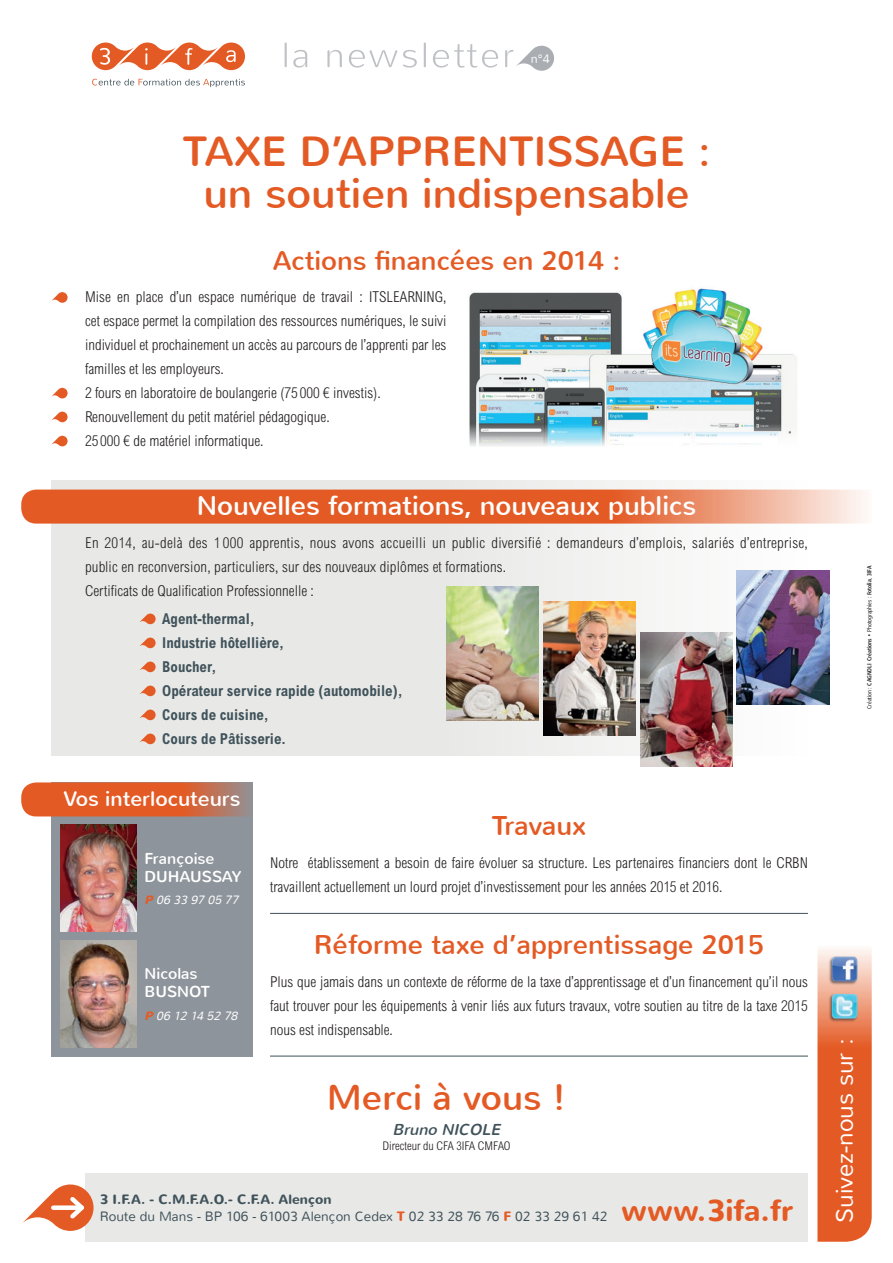
<style>
.page{position:relative;width:893px;height:1263px;background:#fff}
.page>*{position:absolute;margin:0;border:0;box-sizing:border-box;transform-origin:0 0}
.t1{font:42px/42px "Nunito";color:#e45a24;text-align:center}
.t2{font:36px "Nunito";color:#e45a24}
.t3{font:700 30px "Nunito";color:#e45a24}
.t4{font:27px "Nunito";color:#e45a24}
.t5{font:27px "Nunito";color:#fff}
.t6{font:300 24px "Nunito";color:#fff}
.t7{font:21px "Nunito";color:#fff}
.t8{font:15.75px/18px "Nunito";color:#fff}
.t9{font:italic 15.75px "Nunito";color:#40525a}
.t10{font:300 condensed 15px/24px "Arial";color:#231f20}
.t11{font:700 condensed 15px/24px "Arial";color:#40525a}
.t12{font:300 13.5px/16.2px "Nunito";color:#40525a}
.t13{font:300 12.45px "Nunito";color:#fff}
.t14{font:300 condensed 12px "Arial";color:#231f20}
.t15{font:italic 300 12px "Nunito";color:#fff}
.t16{font:6px "Humanist 777 BT Bold Condensed B";letter-spacing:-.01em;color:#231f20}
.s1{font-weight:700;color:#e45a24}
.s2{font-weight:700}
.s3{font-family:"Humanist 777 BT Roman Condensed B"}
.s4{font-family:"Humanist 777 BT Light Condensed B"}
</style>
<div class="page">
<div style="left:51px;top:480px;width:757px;height:276px;background:linear-gradient(to right,#e3e4e2,#f7f7f6)"></div>
<svg style="left:817px;top:949px;width:55px;height:293px;background:#e77041"></svg>
<svg style="left:21px;top:490px;width:845px;height:34px;background:#e77345"></svg>
<div style="left:85px;top:1174px;width:723px;height:68px;background:#e8e9e7"></div>
<svg style="left:92px;top:43px;width:153px;height:27px"></svg>
<svg style="left:92px;top:79px;width:153px;height:8px"></svg>
<svg style="left:285px;top:43px;width:2px;height:24px"></svg>
<svg style="left:293px;top:50px;width:14px;height:18px"></svg>
<svg style="left:327px;top:50px;width:15px;height:17px"></svg>
<svg style="left:349px;top:50px;width:48px;height:18px"></svg>
<svg style="left:403px;top:50px;width:14px;height:18px"></svg>
<svg style="left:424px;top:43px;width:2px;height:24px"></svg>
<svg style="left:433px;top:44px;width:65px;height:24px"></svg>
<svg style="left:505px;top:46px;width:49px;height:25px"></svg>
<hr style="left:270px;top:913px;width:538px;height:1px;background:#40525a">
<hr style="left:270px;top:1056px;width:538px;height:1px;background:#40525a">
<img style="left:469px;top:288px;width:328px;height:158px">
<svg style="left:139px;top:614px;width:17px;height:10px"></svg>
<svg style="left:139px;top:638px;width:17px;height:10px"></svg>
<svg style="left:139px;top:662px;width:17px;height:10px"></svg>
<svg style="left:139px;top:686px;width:17px;height:10px"></svg>
<svg style="left:139px;top:710px;width:17px;height:10px"></svg>
<svg style="left:139px;top:734px;width:17px;height:10px"></svg>
<div style="left:51px;top:782px;width:202px;height:275px;background:#8e949b"></div>
<img style="left:61px;top:825px;width:75px;height:107px">
<img style="left:61px;top:940px;width:75px;height:107px">
<img style="left:737px;top:570px;width:92px;height:134px">
<img style="left:543px;top:602px;width:93px;height:134px">
<img style="left:640px;top:632px;width:92px;height:134px">
<img style="left:446px;top:586px;width:93px;height:134px">
<svg style="left:51px;top:292px;width:17px;height:11px"></svg>
<svg style="left:51px;top:388px;width:17px;height:10px"></svg>
<svg style="left:52px;top:412px;width:16px;height:10px"></svg>
<svg style="left:51px;top:436px;width:17px;height:10px"></svg>
<svg style="left:21px;top:782px;width:228px;height:34px;background:#d76437"></svg>
<svg style="left:22px;top:1184px;width:72px;height:47px"></svg>
<div style="left:828px;top:993px;width:30px;height:29px;background:#231f20;opacity:.55"></div>
<img style="left:832px;top:994px;width:25px;height:24px">
<div style="left:828px;top:956px;width:30px;height:29px;background:#231f20;opacity:.55"></div>
<img style="left:832px;top:957px;width:25px;height:24px">
<p class="t13" style="left:531px;top:50px;width:21px">n°4</p>
<h1 class="t1" style="left:183px;top:131px;width:529px">TAXE D’APPRENTISSAGE : un soutien indispensable</h1>
<h3 class="t4" style="left:273px;top:243px;width:349px">Actions financées en 2014 :</h3>
<p class="t10" style="left:85px;top:285px;width:363px">Mise en place d’un espace numérique de travail : ITSLEARNING, cet espace permet la compilation des ressources numériques, le suivi individuel et prochainement un accès au parcours de l’apprenti par les familles et les employeurs.<br>2 fours en laboratoire de boulangerie (75 000 € investis).<br>Renouvellement du petit matériel pédagogique.<br>25 000 € de matériel informatique.</p>
<h3 class="t5" style="left:197px;top:489px;width:501px">Nouvelles formations, nouveaux publics</h3>
<p class="t10" style="left:85px;top:531px;width:724px">En 2014, au-delà des 1 000 apprentis, nous avons accueilli un public diversifié : demandeurs d’emplois, salariés d’entreprise, public en reconversion, particuliers, sur des nouveaux diplômes et formations.<br>Certificats de Qualification Professionnelle :</p>
<p class="t11" style="left:162px;top:607px;width:242px">Agent-thermal,<br>Industrie hôtellière,<br>Boucher,<br>Opérateur service rapide (automobile),<br>Cours de cuisine,<br>Cours de Pâtisserie.</p>
<h3 class="t7" style="left:63px;top:785px;width:179px">Vos interlocuteurs</h3>
<p class="t8" style="left:145px;top:849px;width:99px">Françoise<br>DUHAUSSAY</p>
<p class="t15" style="left:145px;top:892px;width:99px"><span class="s1">P</span> 06 33 97 05 77</p>
<p class="t8" style="left:145px;top:965px;width:67px">Nicolas<br>BUSNOT</p>
<p class="t15" style="left:145px;top:1008px;width:98px"><span class="s1">P</span> 06 12 14 52 78</p>
<h3 class="t4" style="left:492px;top:809px;width:96px">Travaux</h3>
<p class="t10" style="left:270px;top:851px;width:539px">Notre établissement a besoin de faire évoluer sa structure. Les partenaires financiers dont le CRBN travaillent actuellement un lourd projet d’investissement pour les années 2015 et 2016.</p>
<h3 class="t4" style="left:314px;top:927px;width:452px">Réforme taxe d’apprentissage 2015</h3>
<p class="t10" style="left:270px;top:969px;width:539px;text-align:justify">Plus que jamais dans un contexte de réforme de la taxe d’apprentissage et d’un financement qu’il nous faut trouver pour les équipements à venir liés aux futurs travaux, votre soutien au titre de la taxe 2015 nous est indispensable.</p>
<h2 class="t2" style="left:327px;top:1074px;width:241px">Merci à vous !</h2>
<p class="t9" style="left:393px;top:1119px;width:114px">Bruno NICOLE</p>
<p class="t14" style="left:382px;top:1139px;width:130px">Directeur du CFA 3IFA CMFAO</p>
<p class="t12" style="left:100px;top:1192px;width:509px"><span class="s2">3 I.F.A. - C.M.F.A.O.- C.F.A. Alençon<br></span>Route du Mans - BP 106 - 61003 Alençon Cedex <span class="s1">T</span> 02 33 28 76 76 <span class="s1">F</span> 02 33 29 61 42</p>
<h3 class="t3" style="left:621px;top:1190px;width:173px">www.3ifa.fr</h3>
<p class="t16" style="left:865px;top:709px;width:144px;rotate:-90deg"><span class="s3">Création :</span> CAGNOLI Créations • <span class="s3">Photographies :</span> Fotolia<span class="s4">,</span> 3IFA</p>
<h3 class="t6" style="left:830px;top:1222px;width:185px;rotate:-90deg">Suivez-nous sur :</h3>
</div>
